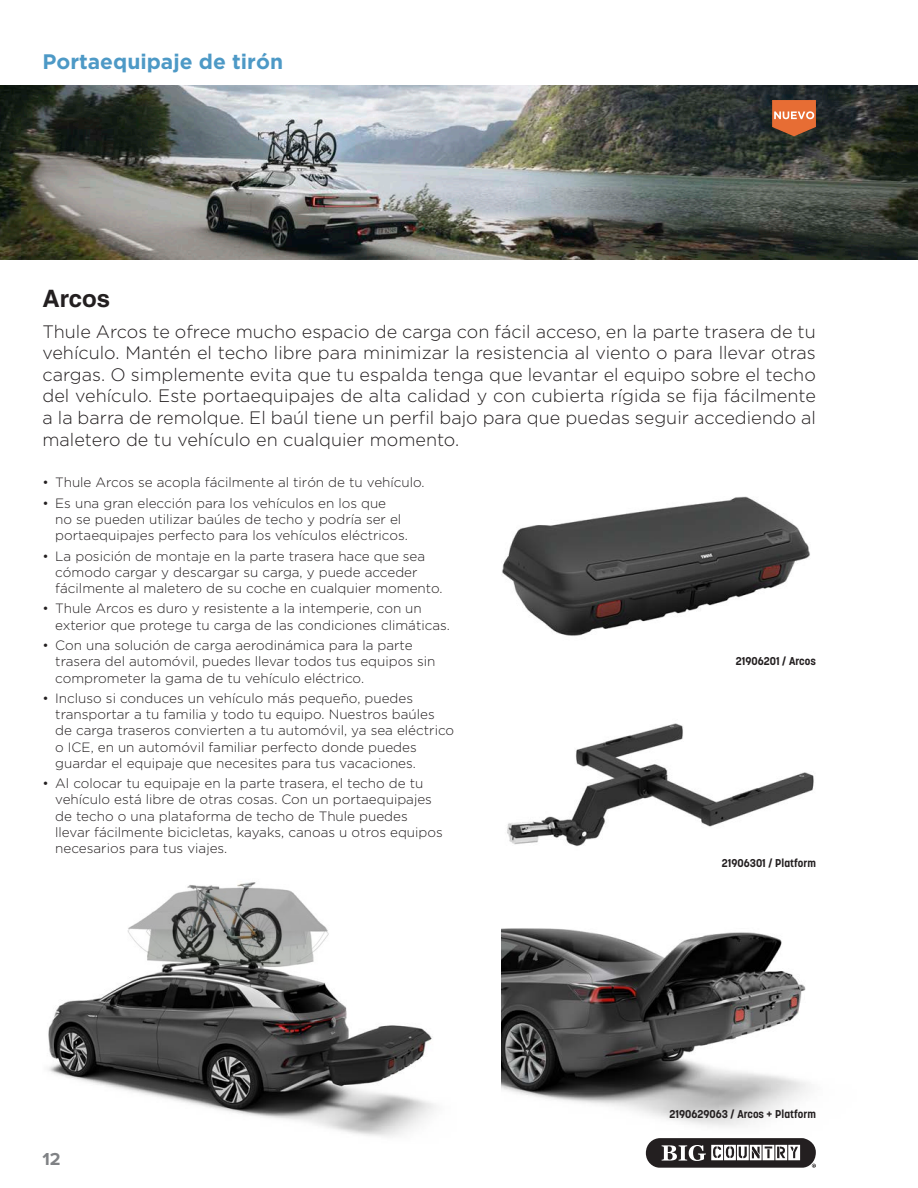
<style>
.page{position:relative;width:918px;height:1188px;background:#fff}
.page>*{position:absolute;margin:0;border:0;box-sizing:border-box;transform-origin:0 0}
.Producto{font:700 24px "Helvetica LT Std";color:#231f20}
.t1{font:700 21px "Gotham";color:#4d99c6}
.Descripcion{font:300 18px/21.6px "Gotham";color:#231f20;text-align:justify}
.t2{font:700 18px "Proxima Nova";color:#808285}
.t3{font:300 13.5px/16.2px "Gotham";color:#231f20}
.Codigo_chico{font:700 11.25px "Korolev";color:#231f20}
</style>
<div class="page">
<div style="left:646px;top:1138px;width:170px;height:30px;background:#231f20;border-radius:14px"></div>
<svg style="left:662px;top:1145px;width:138px;height:16px"></svg>
<svg style="left:812px;top:1164px;width:4px;height:4px"></svg>
<img style="left:502px;top:496px;width:308px;height:140px">
<img style="left:501px;top:928px;width:307px;height:199px">
<img style="left:48px;top:882px;width:388px;height:255px">
<img style="left:507px;top:723px;width:307px;height:123px">
<img style="left:0;top:85px;width:918px;height:174px">
<svg style="left:772px;top:100px;width:44px;height:36px"></svg>
<p class="t1" style="left:43px;top:50px;width:242px">Portaequipaje de tirón</p>
<p class="Producto" style="left:43px;top:284px;width:69px">Arcos</p>
<p class="Descripcion" style="left:43px;top:320px;width:775px">Thule Arcos te ofrece mucho espacio de carga con fácil acceso, en la parte trasera de tu vehículo. Mantén el techo libre para minimizar la resistencia al viento o para llevar otras cargas. O simplemente evita que tu espalda tenga que levantar el equipo sobre el techo del vehículo. Este portaequipajes de alta calidad y con cubierta rígida se fija fácilmente a la barra de remolque. El baúl tiene un perfil bajo para que puedas seguir accediendo al maletero de tu vehículo en cualquier momento.</p>
<p class="t3" style="left:43px;top:474px;width:384px">• Thule Arcos se acopla fácilmente al tirón de tu vehículo.</p>
<p class="t3" style="left:55px;top:495px;width:354px;text-indent:-13px">• Es una gran elección para los vehículos en los que<br>no se pueden utilizar baúles de techo y podría ser el portaequipajes perfecto para los vehículos eléctricos.</p>
<p class="t3" style="left:55px;top:548px;width:389px;text-indent:-13px">• La posición de montaje en la parte trasera hace que sea cómodo cargar y descargar su carga, y puede acceder fácilmente al maletero de su coche en cualquier momento.</p>
<p class="t3" style="left:55px;top:600px;width:396px;text-indent:-13px">• Thule Arcos es duro y resistente a la intemperie, con un exterior que protege tu carga de las condiciones climáticas.</p>
<p class="t3" style="left:55px;top:637px;width:382px;text-indent:-13px">• Con una solución de carga aerodinámica para la parte trasera del automóvil, puedes llevar todos tus equipos sin comprometer la gama de tu vehículo eléctrico.</p>
<p class="t3" style="left:55px;top:690px;width:400px;text-indent:-13px">• Incluso si conduces un vehículo más pequeño, puedes transportar a tu familia y todo tu equipo. Nuestros baúles de carga traseros convierten a tu automóvil, ya sea eléctrico o ICE, en un automóvil familiar perfecto donde puedes guardar el equipaje que necesites para tus vacaciones.</p>
<p class="t3" style="left:55px;top:775px;width:389px;text-indent:-13px">• Al colocar tu equipaje en la parte trasera, el techo de tu vehículo está libre de otras cosas. Con un portaequipajes de techo o una plataforma de techo de Thule puedes llevar fácilmente bicicletas, kayaks, canoas u otros equipos necesarios para tus viajes.</p>
<p class="Codigo_chico" style="left:736px;top:654px;width:82px">21906201 / Arcos</p>
<p class="Codigo_chico" style="left:722px;top:856px;width:96px">21906301 / Platform</p>
<h3 class="t2" style="left:43px;top:1145px;width:20px">12</h3>
<p class="Codigo_chico" style="left:669px;top:1107px;width:148px">2190629063 / Arcos + Platform</p>
</div>
